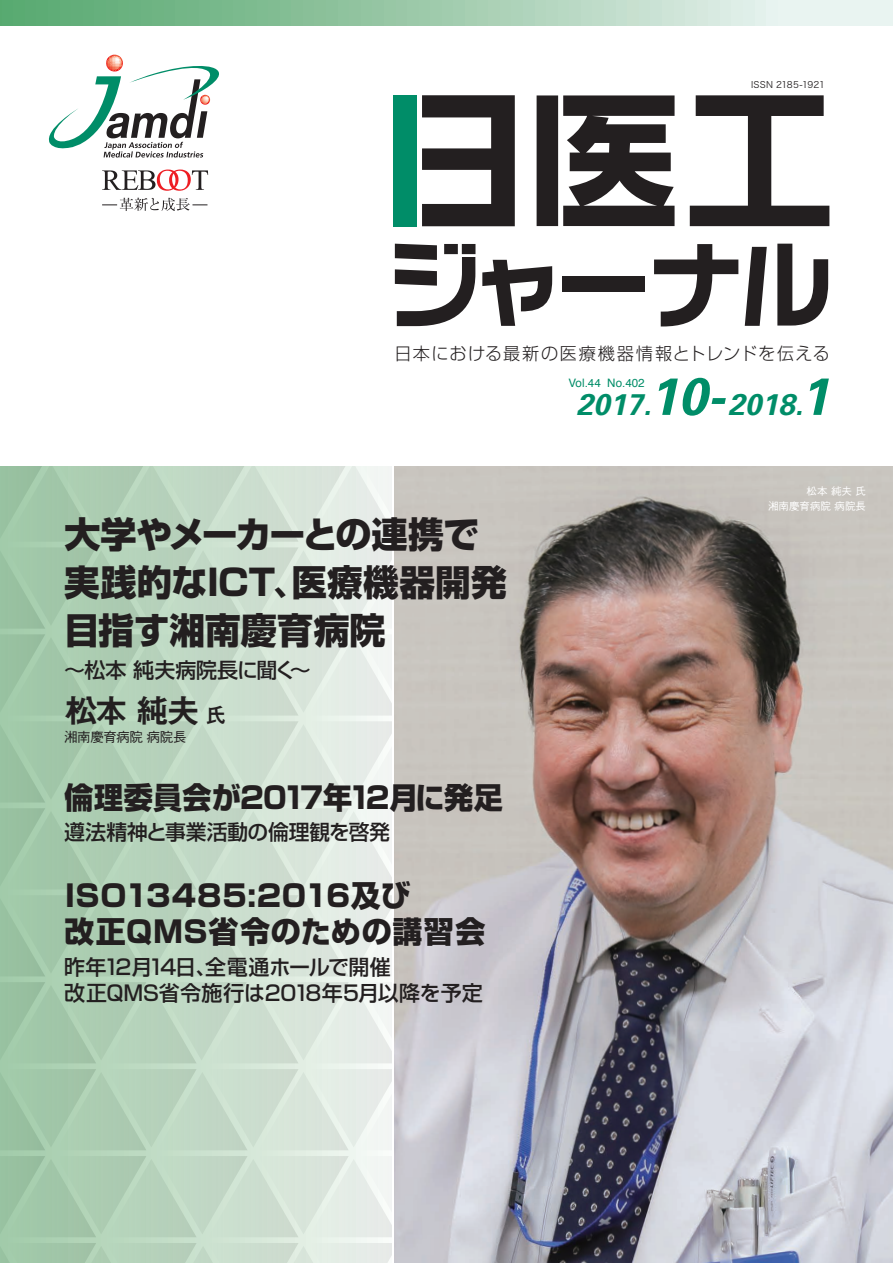
<style>
.page{position:relative;width:893px;height:1263px;background:#fff}
.page>*{position:absolute;margin:0;border:0;box-sizing:border-box;transform-origin:0 0}
.t1{font:800 36px/48px "Shin Go Pro";letter-spacing:-.01em;color:#231f20}
.t2{font:33px "Midashi Go Pro MB31";color:#231f20}
.t3{font:800 30px/36px "Shin Go Pro";letter-spacing:.01em;color:#231f20}
.t4{font:800 30px "Shin Go Pro";letter-spacing:-.015em;color:#231f20}
.t5{font:italic 700 30px "Univers";color:#008d68}
.t6{font:500 21px/25.5px "Shin Go Pro";letter-spacing:-.01em;color:#231f20}
.t7{font:300 17.25px "Shin Go Pro";letter-spacing:.075em;color:#231f20}
.t8{font:500 13.5px "Gothic BBB Pro";letter-spacing:-.035em;color:#231f20}
.t9{font:11.7px "Helvetica";color:#008d68}
.t10{font:500 10.5px/15px "Gothic BBB Pro";color:#fff;text-align:right}
.t11{font:9px "Hira Kaku Pro W3";letter-spacing:.01em;color:#231f20}
.s1{font-size:52.5px}
.s2{font-family:"Shin Go Pro De";font-weight:700}
.s3{font-size:21px}
</style>
<div class="page">
<img style="left:394px;top:467px;width:499px;height:796px">
<div style="left:0;top:467px;width:391px;height:796px;background:linear-gradient(to right,#97c19f,#eef1ee)"></div>
<div style="left:0;top:0;width:893px;height:26px;background:linear-gradient(to right,#52a569,#f5f9fa)"></div>
<svg style="left:48px;top:55px;width:171px;height:103px"></svg>
<svg style="left:395px;top:244px;width:80px;height:82px"></svg>
<svg style="left:482px;top:260px;width:70px;height:66px"></svg>
<div style="left:562px;top:276px;width:83px;height:15px;background:#231f20"></div>
<svg style="left:654px;top:244px;width:84px;height:82px"></svg>
<svg style="left:745px;top:244px;width:83px;height:82px"></svg>
<svg style="left:422px;top:95px;width:93px;height:131px"></svg>
<div style="left:393px;top:95px;width:24px;height:131px;background:#008d68"></div>
<svg style="left:563px;top:95px;width:112px;height:131px"></svg>
<div style="left:537px;top:95px;width:21px;height:131px;background:#231f20"></div>
<svg style="left:690px;top:95px;width:139px;height:131px"></svg>
<svg style="left:102px;top:170px;width:106px;height:21px"></svg>
<svg style="left:102px;top:198px;width:105px;height:13px"></svg>
<p class="t11" style="left:751px;top:76px;width:75px">ISSN 2185-1921</p>
<p class="t7" style="left:395px;top:340px;width:437px">日本における最新の医療機器情報とトレンドを伝える</p>
<p class="t9" style="left:568px;top:373px;width:78px">Vol.44 No.402</p>
<h3 class="t5" style="left:577px;top:385px;width:254px">2017.<span class="s1">10-</span>2018.<span class="s1">1</span></h3>
<h1 class="t1" style="left:64px;top:506px;width:445px">大学やメーカーとの連携で実践的なICT<span class="s2">、</span>医療機器開発目指す湘南慶育病院</h1>
<p class="t6" style="left:64px;top:655px;width:248px">～松本 純夫病院長に聞く～</p>
<h2 class="t2" style="left:64px;top:684px;width:164px">松本 純夫<span class="s3">氏</span></h2>
<p class="t8" style="left:64px;top:726px;width:124px">湘南慶育病院 病院長</p>
<h3 class="t4" style="left:64px;top:774px;width:440px">倫理委員会が2017年12月に発足</h3>
<p class="t6" style="left:64px;top:817px;width:327px">遵法精神と事業活動の倫理観を啓発</p>
<h3 class="t3" style="left:64px;top:874px;width:422px">ISO13485:2016及び<br>改正QMS省令のための講習会</h3>
<p class="t6" style="left:64px;top:952px;width:420px">昨年12月14日、全電通ホールで開催<br>改正QMS省令施行は2018年5月以降を予定</p>
<p class="t10" style="left:768px;top:482px;width:99px">松本 純夫 氏<br>湘南慶育病院 病院長</p>
</div>
